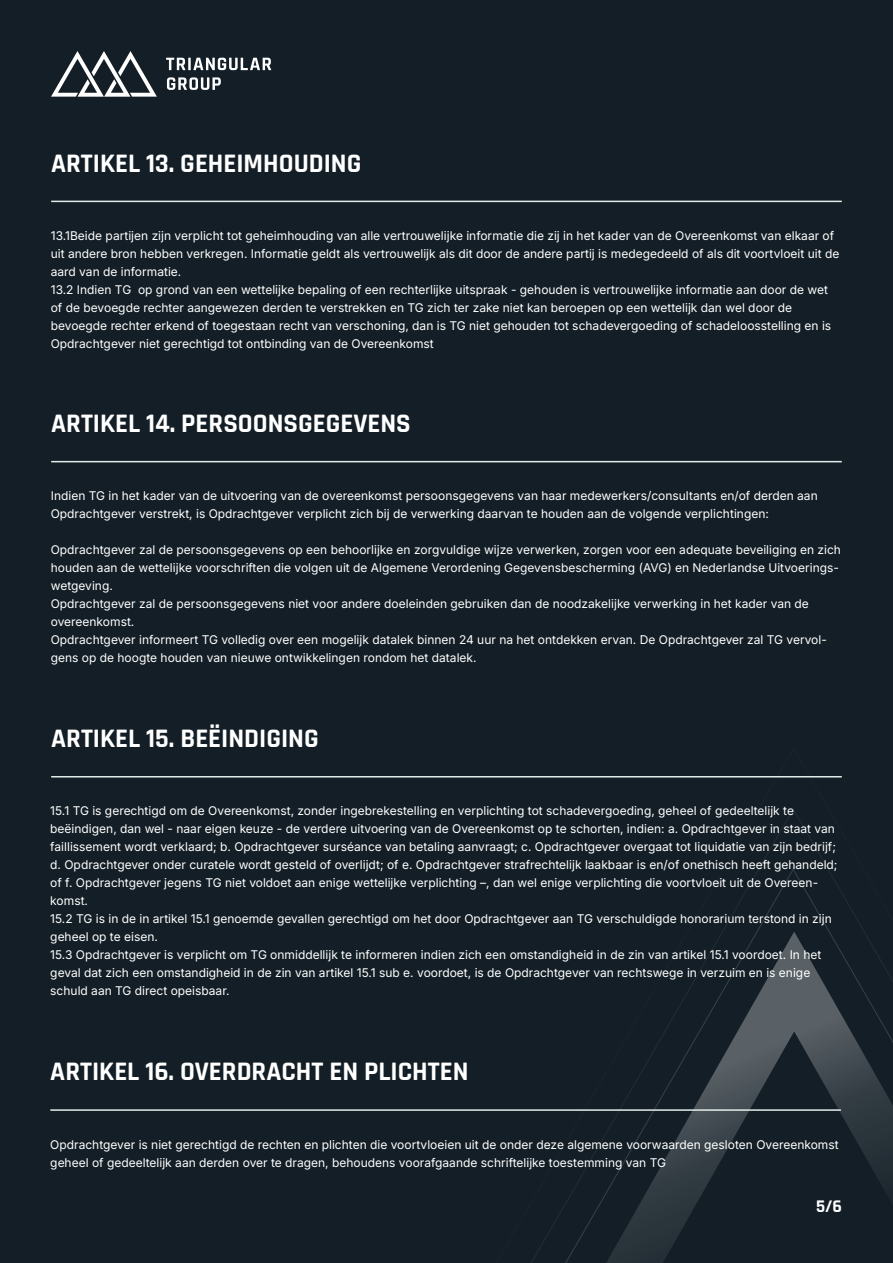
<style>
.page{position:relative;width:893px;height:1263px;background:#131e26}
.page>*{position:absolute;margin:0;border:0;box-sizing:border-box;transform-origin:0 0}
.t1{font:700 27px "Rajdhani";color:#fff}
.t2{font:700 18px "Rajdhani";color:#fff}
.t3{font:12px/18px "Inter";color:#fff}
</style>
<div class="page">
<svg style="left:575px;top:931px;width:318px;height:332px"></svg>
<svg style="left:51px;top:51px;width:106px;height:46px"></svg>
<svg style="left:166px;top:58px;width:105px;height:12px"></svg>
<svg style="left:167px;top:77px;width:54px;height:13px"></svg>
<hr style="left:51px;top:201px;width:791px;height:1px;background:#e4ebeb">
<hr style="left:51px;top:461px;width:791px;height:1px;background:#e4ebeb">
<hr style="left:51px;top:776px;width:791px;height:1px;background:#e4ebeb">
<hr style="left:50px;top:1109px;width:791px;height:2px;background:#e4ebeb">
<h1 class="t1" style="left:51px;top:146px;width:312px">ARTIKEL 13. GEHEIMHOUDING</h1>
<p class="t3" style="left:51px;top:226px;width:790px">13.1Beide partijen zijn verplicht tot geheimhouding van alle vertrouwelijke informatie die zij in het kader van de Overeenkomst van elkaar of uit andere bron hebben verkregen. Informatie geldt als vertrouwelijk als dit door de andere partij is medegedeeld of als dit voortvloeit uit de aard van de informatie.<br>13.2 Indien TG op grond van een wettelijke bepaling of een rechterlijke uitspraak - gehouden is vertrouwelijke informatie aan door de wet of de bevoegde rechter aangewezen derden te verstrekken en TG zich ter zake niet kan beroepen op een wettelijk dan wel door de bevoegde rechter erkend of toegestaan recht van verschoning, dan is TG niet gehouden tot schadevergoeding of schadeloosstelling en is Opdrachtgever niet gerechtigd tot ontbinding van de Overeenkomst</p>
<h1 class="t1" style="left:51px;top:407px;width:361px">ARTIKEL 14. PERSOONSGEGEVENS</h1>
<p class="t3" style="left:51px;top:486px;width:768px">Indien TG in het kader van de uitvoering van de overeenkomst persoonsgegevens van haar medewerkers/consultants en/of derden aan<br>Opdrachtgever verstrekt, is Opdrachtgever verplicht zich bij de verwerking daarvan te houden aan de volgende verplichtingen:</p>
<p class="t3" style="left:51px;top:540px;width:792px">Opdrachtgever zal de persoonsgegevens op een behoorlijke en zorgvuldige wijze verwerken, zorgen voor een adequate beveiliging en zich houden aan de wettelijke voorschriften die volgen uit de Algemene Verordening Gegevensbescherming (AVG) en Nederlandse Uitvoerings&shy;wetgeving.<br>Opdrachtgever zal de persoonsgegevens niet voor andere doeleinden gebruiken dan de noodzakelijke verwerking in het kader van de overeenkomst.<br>Opdrachtgever informeert TG volledig over een mogelijk datalek binnen 24 uur na het ontdekken ervan. De Opdrachtgever zal TG vervol&shy;gens op de hoogte houden van nieuwe ontwikkelingen rondom het datalek.</p>
<h1 class="t1" style="left:51px;top:722px;width:269px">ARTIKEL 15. BEËINDIGING</h1>
<p class="t3" style="left:50px;top:801px;width:789px">15.1 TG is gerechtigd om de Overeenkomst, zonder ingebrekestelling en verplichting tot schadevergoeding, geheel of gedeeltelijk te beëindigen, dan wel - naar eigen keuze - de verdere uitvoering van de Overeenkomst op te schorten, indien: a. Opdrachtgever in staat van faillissement wordt verklaard; b. Opdrachtgever surséance van betaling aanvraagt; c. Opdrachtgever overgaat tot liquidatie van zijn bedrijf; d. Opdrachtgever onder curatele wordt gesteld of overlijdt; of e. Opdrachtgever strafrechtelijk laakbaar is en/of onethisch heeft gehandeld; of f. Opdrachtgever jegens TG niet voldoet aan enige wettelijke verplichting –, dan wel enige verplichting die voortvloeit uit de Overeen&shy;komst.<br>15.2 TG is in de in artikel 15.1 genoemde gevallen gerechtigd om het door Opdrachtgever aan TG verschuldigde honorarium terstond in zijn geheel op te eisen.<br>15.3 Opdrachtgever is verplicht om TG onmiddellijk te informeren indien zich een omstandigheid in de zin van artikel 15.1 voordoet. In het geval dat zich een omstandigheid in de zin van artikel 15.1 sub e. voordoet, is de Opdrachtgever van rechtswege in verzuim en is enige schuld aan TG direct opeisbaar.</p>
<h1 class="t1" style="left:50px;top:1055px;width:420px">ARTIKEL 16. OVERDRACHT EN PLICHTEN</h1>
<p class="t3" style="left:50px;top:1135px;width:790px">Opdrachtgever is niet gerechtigd de rechten en plichten die voortvloeien uit de onder deze algemene voorwaarden gesloten Overeenkomst geheel of gedeeltelijk aan derden over te dragen, behoudens voorafgaande schriftelijke toestemming van TG</p>
<h2 class="t2" style="left:816px;top:1195px;width:27px">5/6</h2>
</div>
